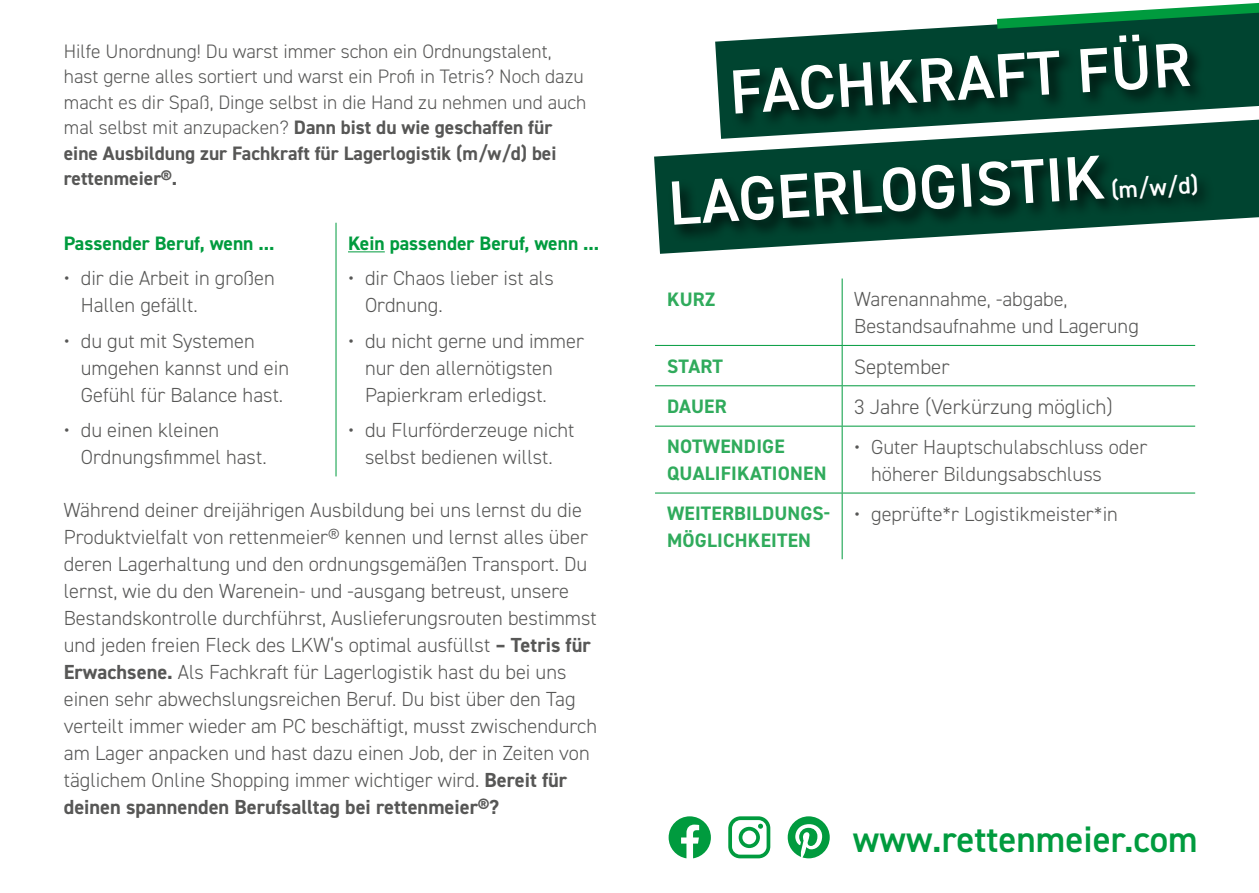
<style>
.page{position:relative;width:1259px;height:893px;background:#fff}
.page>*{position:absolute;margin:0;border:0;box-sizing:border-box;transform-origin:0 0}
.t1{font:600 62.4px/107.7px "DIN2014";color:#fff}
.t2{font:600 36.9px "DIN2014";color:#009b3e}
.t3{font:600 24px "DIN2014";color:#fff}
.t4{font:300 21px "DIN2014";color:#575756}
.t5{font:300 20.4px/27px "DIN2014";color:#575756}
.t6{font:300 19.5px/25.5px "DIN2014";color:#575756}
.t7{font:700 19.5px/27px "DIN2014";letter-spacing:.01em;color:#30ab5c}
.t8{font:700 19.5px "DIN2014";color:#009b3e}
.s1{font-weight:700}
</style>
<div class="page">
<svg style="left:668px;top:816px;width:43px;height:42px"></svg>
<svg style="left:728px;top:816px;width:42px;height:42px"></svg>
<svg style="left:787px;top:816px;width:42px;height:42px"></svg>
<svg style="left:890px;top:19px;width:369px;height:101px;fill:#004430"></svg>
<svg style="left:654px;top:120px;width:605px;height:134px"></svg>
<div style="left:668px;top:31px;width:547px;height:212px;background:#000;opacity:.75"></div>
<svg style="left:997px;top:3px;width:262px;height:26px"></svg>
<hr style="left:335px;top:223px;width:1px;height:253px;background:#009b3e">
<hr style="left:348px;top:251px;width:37px;height:1px;background:#009b3e">
<hr style="left:841px;top:279px;width:1px;height:66px;background:#009b3e">
<hr style="left:655px;top:345px;width:187px;height:1px;background:#009b3e">
<hr style="left:842px;top:345px;width:353px;height:1px;background:#009b3e">
<hr style="left:841px;top:346px;width:1px;height:39px;background:#009b3e">
<hr style="left:655px;top:385px;width:187px;height:1px;background:#009b3e">
<hr style="left:842px;top:385px;width:353px;height:1px;background:#009b3e">
<hr style="left:841px;top:386px;width:1px;height:40px;background:#009b3e">
<hr style="left:655px;top:426px;width:187px;height:1px;background:#009b3e">
<hr style="left:842px;top:426px;width:353px;height:1px;background:#009b3e">
<hr style="left:841px;top:426px;width:1px;height:67px;background:#009b3e">
<hr style="left:655px;top:492px;width:187px;height:2px;background:#009b3e">
<hr style="left:842px;top:492px;width:353px;height:2px;background:#009b3e">
<hr style="left:841px;top:493px;width:1px;height:66px;background:#009b3e">
<p class="t6" style="left:64px;top:38px;width:524px">Hilfe Unordnung! Du warst immer schon ein Ordnungstalent, hast gerne alles sortiert und warst ein Profi in Tetris? Noch dazu macht es dir Spaß, Dinge selbst in die Hand zu nehmen und auch mal selbst mit anzupacken? <span class="s1">Dann bist du wie geschaffen für eine Ausbildung zur Fachkraft für Lagerlogistik (m/w/d) bei rettenmeier®.</span></p>
<p class="t8" style="left:348px;top:230px;width:253px">Kein passender Beruf, wenn ...</p>
<p class="t5" style="left:365px;top:265px;width:190px;text-indent:-17px">• dir Chaos lieber ist als<br>Ordnung.</p>
<p class="t5" style="left:365px;top:327px;width:220px;text-indent:-17px">• du nicht gerne und immer nur den allernötigsten<br>Papierkram erledigst.</p>
<p class="t5" style="left:348px;top:417px;width:228px;text-align:center">• du Flurförderzeuge nicht selbst bedienen willst.</p>
<p class="t5" style="left:64px;top:496px;width:535px">Während deiner dreijährigen Ausbildung bei uns lernst du die Produktvielfalt von rettenmeier® kennen und lernst alles über deren Lagerhaltung und den ordnungsgemäßen Transport. Du lernst, wie du den Warenein- und -ausgang betreust, unsere Bestandskontrolle durchführst, Auslieferungsrouten bestimmst und jeden freien Fleck des LKW‘s optimal ausfüllst <span class="s1">– Tetris für Erwachsene.</span> Als Fachkraft für Lagerlogistik hast du bei uns einen sehr abwechslungsreichen Beruf. Du bist über den Tag verteilt immer wieder am PC beschäftigt, musst zwischendurch am Lager anpacken und hast dazu einen Job, der in Zeiten von täglichem Online Shopping immer wichtiger wird. <span class="s1">Bereit für deinen spannenden Berufsalltag bei rettenmeier®?</span></p>
<p class="t8" style="left:64px;top:230px;width:212px">Passender Beruf, wenn ...</p>
<p class="t5" style="left:81px;top:265px;width:195px;text-indent:-17px">• dir die Arbeit in großen<br>Hallen gefällt.</p>
<p class="t5" style="left:81px;top:327px;width:210px;text-indent:-17px">• du gut mit Systemen umgehen kannst und ein<br>Gefühl für Balance hast.</p>
<p class="t5" style="left:81px;top:417px;width:187px;text-indent:-17px">• du einen kleinen<br>Ordnungsfimmel hast.</p>
<h1 class="t1" style="left:660px;top:39px;width:530px;text-indent:67px;rotate:-3deg">FACHKRAFT FÜR<br>LAGERLOGISTIK</h1>
<p class="t3" style="left:1110px;top:174px;width:89px;rotate:-4deg">(m/w/d)</p>
<p class="t7" style="left:667px;top:285px;width:50px">KURZ</p>
<p class="t5" style="left:854px;top:286px;width:286px">Warenannahme, -abgabe,<br>Bestandsaufnahme und Lagerung</p>
<p class="t7" style="left:667px;top:352px;width:57px">START</p>
<p class="t4" style="left:854px;top:354px;width:97px">September</p>
<p class="t7" style="left:667px;top:392px;width:61px">DAUER</p>
<p class="t4" style="left:854px;top:394px;width:260px">3 Jahre (Verkürzung möglich)</p>
<p class="t7" style="left:667px;top:433px;width:161px">NOTWENDIGE<br>QUALIFIKATIONEN</p>
<p class="t5" style="left:871px;top:434px;width:277px;text-indent:-17px">• Guter Hauptschulabschluss oder höherer Bildungsabschluss</p>
<p class="t7" style="left:667px;top:500px;width:164px">WEITERBILDUNGS-<br>MÖGLICHKEITEN</p>
<p class="t5" style="left:854px;top:500px;width:265px">• geprüfte*r Logistikmeister*in</p>
<h2 class="t2" style="left:853px;top:815px;width:346px">www.rettenmeier.com</h2>
</div>
